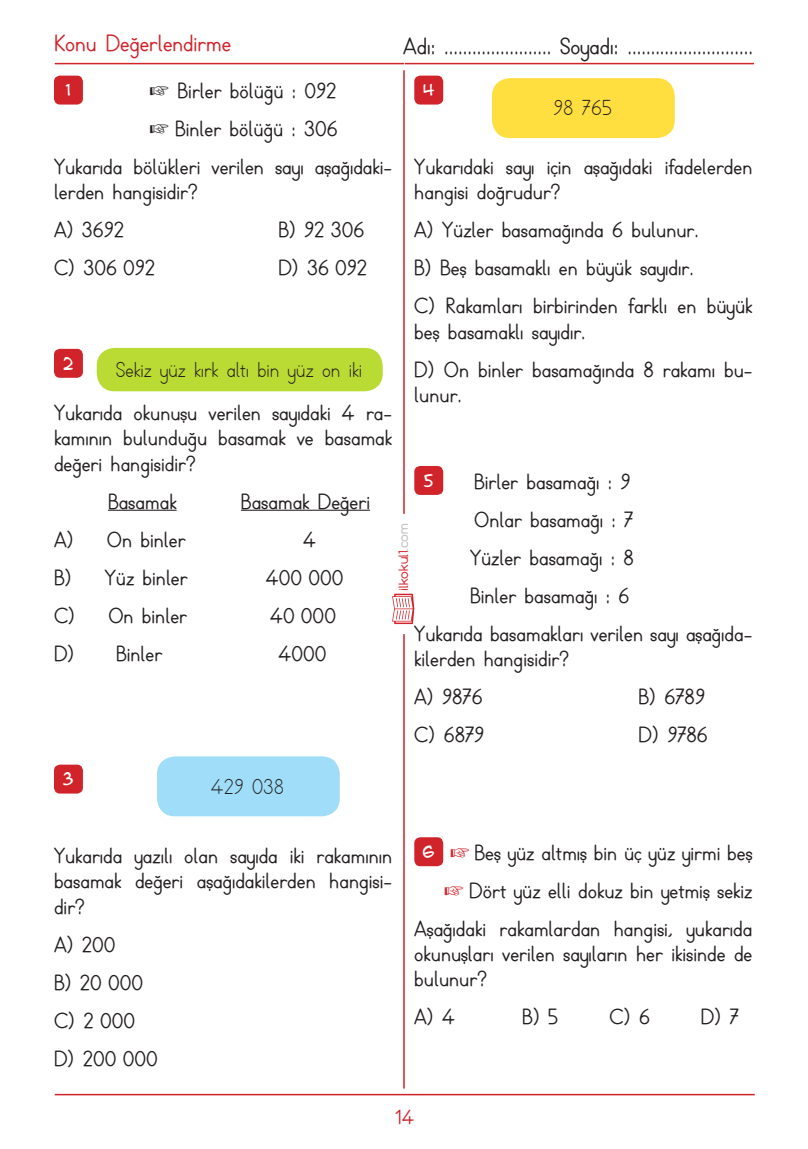
<style>
.page{position:relative;width:808px;height:1149px;background:#fff}
.page>*{position:absolute;margin:0;border:0;box-sizing:border-box;transform-origin:0 0}
.t1{font:700 22.5px "TTKB Dik Temel Abece";color:#231f20}
.Üst_Başlık{font:700 22.5px "TTKB Dik Temel Abece";color:#d1232a}
.t2{font:700 21px/25.2px "TTKB Dik Temel Abece";color:#231f20}
.t3{font:21px "TTKB Dik Temel Abece";color:#231f20}
.t4{font:700 19.5px "TTKB Dik Temel Abece";color:#d1232a}
.t5{font:15px "Karikatura";color:#fff}
.t6{font:12.3px "Comfortaa";color:#d1232a}
.s1{color:#bcbdc0}
</style>
<div class="page">
<hr style="left:55px;top:63px;width:349px;height:1px;background:#d1232a">
<hr style="left:405px;top:63px;width:349px;height:1px;background:#d1232a">
<hr style="left:55px;top:1093px;width:700px;height:1px;background:#d1232a">
<hr style="left:403px;top:634px;width:2px;height:454px;background:#d1232a">
<hr style="left:403px;top:70px;width:2px;height:443px;background:#d1232a">
<svg style="left:392px;top:593px;width:22px;height:31px"></svg>
<div style="left:54px;top:76px;width:29px;height:28px;background:#d1232a;border-radius:6px"></div>
<div style="left:414px;top:837px;width:29px;height:28px;background:#d1232a;border-radius:6px"></div>
<div style="left:414px;top:76px;width:29px;height:28px;background:#d1232a;border-radius:6px"></div>
<div style="left:414px;top:466px;width:29px;height:29px;background:#d1232a;border-radius:6px"></div>
<div style="left:54px;top:764px;width:29px;height:29px;background:#d1232a;border-radius:6px"></div>
<div style="left:157px;top:756px;width:183px;height:60px;background:#9fddf8;border-radius:18px"></div>
<div style="left:492px;top:78px;width:183px;height:60px;background:#ffde40;border-radius:18px"></div>
<hr style="left:108px;top:509px;width:69px;height:1px;background:#231f20">
<hr style="left:241px;top:509px;width:129px;height:1px;background:#231f20">
<div style="left:54px;top:349px;width:29px;height:28px;background:#d1232a;border-radius:6px"></div>
<div style="left:97px;top:348px;width:286px;height:43px;background:#badb33;border-radius:18px"></div>
<p class="Üst_Başlık" style="left:55px;top:29px;width:178px">Konu Değerlendirme</p>
<p class="t5" style="left:66px;top:80px;width:7px">1</p>
<p class="t2" style="left:178px;top:79px;width:160px">Birler bölüğü : 092</p>
<p class="t2" style="left:175px;top:117px;width:164px">Binler bölüğü : 306</p>
<p class="t2" style="left:54px;top:155px;width:340px">Yukarıda bölükleri verilen sayı aşağıdaki&shy;lerden hangisidir?</p>
<p class="t2" style="left:54px;top:218px;width:72px">A) 3692</p>
<p class="t2" style="left:278px;top:218px;width:88px">B) 92 306</p>
<p class="t2" style="left:54px;top:256px;width:103px">C) 306 092</p>
<p class="t2" style="left:278px;top:256px;width:90px">D) 36 092</p>
<p class="t1" style="left:403px;top:32px;width:351px">Adı: ....................... Soyadı: ...........................</p>
<p class="t5" style="left:423px;top:80px;width:13px">4</p>
<p class="t3" style="left:553px;top:95px;width:61px">98 765</p>
<p class="t2" style="left:414px;top:155px;width:340px">Yukarıdaki sayı için aşağıdaki ifadelerden hangisi doğrudur?</p>
<p class="t2" style="left:414px;top:218px;width:286px">A) Yüzler basamağında 6 bulunur.</p>
<p class="t2" style="left:414px;top:256px;width:281px">B) Beş basamaklı en büyük sayıdır.</p>
<p class="t2" style="left:414px;top:294px;width:340px">C) Rakamları birbirinden farklı en büyük beş basamaklı sayıdır.</p>
<p class="t2" style="left:414px;top:357px;width:340px">D) On binler basamağında 8 rakamı bu&shy;lunur.</p>
<p class="t5" style="left:63px;top:353px;width:12px">2</p>
<p class="t2" style="left:54px;top:401px;width:340px;text-align:justify">Yukarıda okunuşu verilen sayıdaki 4 ra&shy;kamının bulunduğu basamak ve basamak değeri hangisidir?</p>
<p class="t2" style="left:108px;top:489px;width:70px">Basamak</p>
<p class="t2" style="left:241px;top:489px;width:131px">Basamak Değeri</p>
<p class="t2" style="left:54px;top:527px;width:133px">A) On binler</p>
<p class="t2" style="left:303px;top:527px;width:15px">4</p>
<p class="t2" style="left:54px;top:565px;width:135px">B) Yüz binler</p>
<p class="t2" style="left:266px;top:565px;width:79px">400 000</p>
<p class="t2" style="left:54px;top:603px;width:135px">C) On binler</p>
<p class="t2" style="left:270px;top:603px;width:67px">40 000</p>
<p class="t2" style="left:54px;top:641px;width:110px">D) Binler</p>
<p class="t2" style="left:278px;top:641px;width:50px">4000</p>
<p class="t3" style="left:116px;top:357px;width:247px">Sekiz yüz kırk altı bin yüz on iki</p>
<p class="t5" style="left:423px;top:470px;width:12px">5</p>
<p class="t2" style="left:474px;top:469px;width:158px">Birler basamağı : 9</p>
<p class="t2" style="left:474px;top:507px;width:161px">Onlar basamağı : 7</p>
<p class="t2" style="left:470px;top:545px;width:165px">Yüzler basamağı : 8</p>
<p class="t2" style="left:470px;top:583px;width:161px">Binler basamağı : 6</p>
<p class="t2" style="left:414px;top:621px;width:340px">Yukarıda basamakları verilen sayı aşağıda&shy;kilerden hangisidir?</p>
<p class="t2" style="left:414px;top:684px;width:70px">A) 9876</p>
<p class="t2" style="left:639px;top:684px;width:68px">B) 6789</p>
<p class="t2" style="left:414px;top:722px;width:71px">C) 6879</p>
<p class="t2" style="left:639px;top:722px;width:71px">D) 9786</p>
<p class="t6" style="left:396px;top:590px;width:69px;rotate:-90deg">ilkokul1<span class="s1">.com</span></p>
<p class="t5" style="left:63px;top:768px;width:13px">3</p>
<p class="t3" style="left:211px;top:773px;width:75px">429 038</p>
<p class="t2" style="left:54px;top:843px;width:340px;text-align:justify">Yukarıda yazılı olan sayıda iki rakamının basamak değeri aşağıdakilerden hangisi&shy;dir?</p>
<p class="t2" style="left:54px;top:932px;width:63px">A) 200</p>
<p class="t2" style="left:54px;top:970px;width:91px">B) 20 000</p>
<p class="t2" style="left:54px;top:1007px;width:83px">C) 2 000</p>
<p class="t2" style="left:54px;top:1045px;width:105px">D) 200 000</p>
<p class="t5" style="left:422px;top:841px;width:14px">6</p>
<p class="t2" style="left:475px;top:840px;width:279px">Beş yüz altmış bin üç yüz yirmi beş</p>
<p class="t2" style="left:469px;top:878px;width:285px">Dört yüz elli dokuz bin yetmiş sekiz</p>
<p class="t2" style="left:414px;top:916px;width:340px;text-align:justify">Aşağıdaki rakamlardan hangisi, yukarıda okunuşları verilen sayıların her ikisinde de bulunur?</p>
<p class="t2" style="left:414px;top:1004px;width:42px">A) 4</p>
<p class="t2" style="left:522px;top:1004px;width:38px">B) 5</p>
<p class="t2" style="left:610px;top:1004px;width:42px">C) 6</p>
<p class="t2" style="left:701px;top:1004px;width:39px">D) 7</p>
<p class="t4" style="left:395px;top:1104px;width:20px">14</p>
</div>
